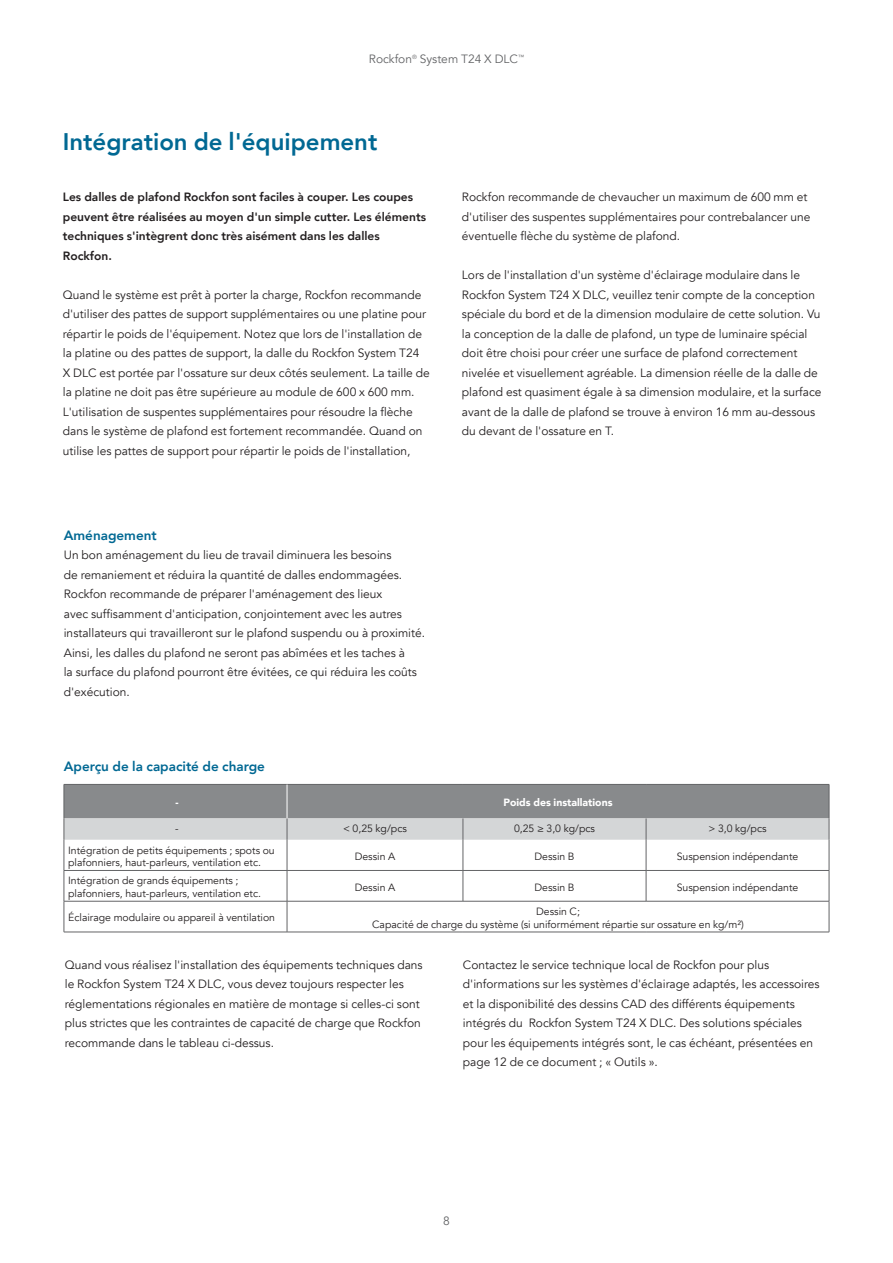
<style>
.page{position:relative;width:893px;height:1263px;background:#fff}
.page>*{position:absolute;margin:0;border:0;box-sizing:border-box;transform-origin:0 0}
.t1{font:800 24px "Avenir";color:#006893}
.t2{font:800 13.5px "Avenir";color:#006893}
.t3{font:12px/19.5px "Avenir";color:#231f20}
.t4{font:800 12px/19.5px "Avenir";color:#231f20}
.t5{font:12px "Avenir";color:#636466}
.t6{font:10.5px/12.6px "Avenir";color:#231f20}
.t7{font:900 10.5px "Avenir";color:#fff}
</style>
<div class="page">
<hr style="left:64px;top:840px;width:1px;height:30px;background:#636466">
<hr style="left:287px;top:840px;width:1px;height:30px;background:#636466">
<hr style="left:463px;top:840px;width:1px;height:30px;background:#636466">
<hr style="left:646px;top:840px;width:1px;height:30px;background:#636466">
<hr style="left:829px;top:840px;width:1px;height:30px;background:#636466">
<hr style="left:64px;top:870px;width:223px;height:1px;background:#636466">
<hr style="left:64px;top:871px;width:1px;height:30px;background:#636466">
<hr style="left:287px;top:870px;width:176px;height:1px;background:#636466">
<hr style="left:287px;top:871px;width:1px;height:30px;background:#636466">
<hr style="left:463px;top:870px;width:183px;height:1px;background:#636466">
<hr style="left:463px;top:871px;width:1px;height:30px;background:#636466">
<hr style="left:646px;top:870px;width:183px;height:1px;background:#636466">
<hr style="left:646px;top:871px;width:1px;height:30px;background:#636466">
<hr style="left:829px;top:871px;width:1px;height:30px;background:#636466">
<hr style="left:64px;top:901px;width:223px;height:1px;background:#636466">
<hr style="left:64px;top:901px;width:1px;height:31px;background:#636466">
<hr style="left:287px;top:901px;width:176px;height:1px;background:#636466">
<hr style="left:287px;top:901px;width:1px;height:31px;background:#636466">
<hr style="left:463px;top:901px;width:183px;height:1px;background:#636466">
<hr style="left:646px;top:901px;width:183px;height:1px;background:#636466">
<hr style="left:829px;top:901px;width:1px;height:31px;background:#636466">
<hr style="left:64px;top:932px;width:223px;height:1px;background:#636466">
<hr style="left:287px;top:932px;width:176px;height:1px;background:#636466">
<hr style="left:463px;top:932px;width:183px;height:1px;background:#636466">
<hr style="left:646px;top:932px;width:183px;height:1px;background:#636466">
<svg style="left:64px;top:784px;width:766px;height:56px;background:#a5a7a8"></svg>
<p class="t5" style="left:369px;top:52px;width:157px">Rockfon<sup>®</sup> System T24 X DLC<sup>™</sup></p>
<h1 class="t1" style="left:63px;top:123px;width:316px">Intégration de l'équipement</h1>
<p class="t4" style="left:63px;top:187px;width:365px">Les dalles de plafond Rockfon sont faciles à couper. Les coupes peuvent être réalisées au moyen d'un simple cutter. Les éléments techniques s'intègrent donc très aisément dans les dalles Rockfon.</p>
<p class="t3" style="left:63px;top:285px;width:369px">Quand le système est prêt à porter la charge, Rockfon recommande d'utiliser des pattes de support supplémentaires ou une platine pour répartir le poids de l'équipement. Notez que lors de l'installation de la platine ou des pattes de support, la dalle du Rockfon System T24<br>X DLC est portée par l'ossature sur deux côtés seulement. La taille de la platine ne doit pas être supérieure au module de 600 x 600 mm.<br>L'utilisation de suspentes supplémentaires pour résoudre la flèche dans le système de plafond est fortement recommandée. Quand on utilise les pattes de support pour répartir le poids de l'installation,</p>
<p class="t2" style="left:64px;top:525px;width:94px">Aménagement</p>
<p class="t3" style="left:64px;top:546px;width:363px">Un bon aménagement du lieu de travail diminuera les besoins<br>de remaniement et réduira la quantité de dalles endommagées.<br>Rockfon recommande de préparer l'aménagement des lieux<br>avec suffisamment d'anticipation, conjointement avec les autres installateurs qui travailleront sur le plafond suspendu ou à proximité.<br>Ainsi, les dalles du plafond ne seront pas abîmées et les taches à<br>la surface du plafond pourront être évitées, ce qui réduira les coûts d'exécution.</p>
<p class="t2" style="left:64px;top:756px;width:203px">Aperçu de la capacité de charge</p>
<p class="t3" style="left:462px;top:188px;width:350px">Rockfon recommande de chevaucher un maximum de 600 mm et d'utiliser des suspentes supplémentaires pour contrebalancer une éventuelle flèche du système de plafond.</p>
<p class="t3" style="left:462px;top:266px;width:361px">Lors de l'installation d'un système d'éclairage modulaire dans le Rockfon System T24 X DLC, veuillez tenir compte de la conception spéciale du bord et de la dimension modulaire de cette solution. Vu la conception de la dalle de plafond, un type de luminaire spécial doit être choisi pour créer une surface de plafond correctement nivelée et visuellement agréable. La dimension réelle de la dalle de plafond est quasiment égale à sa dimension modulaire, et la surface avant de la dalle de plafond se trouve à environ 16 mm au-dessous du devant de l'ossature en T.</p>
<p class="t7" style="left:175px;top:794px;width:5px">-</p>
<p class="t7" style="left:503px;top:794px;width:111px">Poids des installations</p>
<p class="t6" style="left:175px;top:823px;width:5px">-</p>
<p class="t6" style="left:343px;top:823px;width:65px">&lt; 0,25 kg/pcs</p>
<p class="t6" style="left:514px;top:823px;width:82px">0,25 ≥ 3,0 kg/pcs</p>
<p class="t6" style="left:709px;top:823px;width:59px">&gt; 3,0 kg/pcs</p>
<p class="t6" style="left:68px;top:844px;width:208px">Intégration de petits équipements ; spots ou plafonniers, haut-parleurs, ventilation etc.</p>
<p class="t6" style="left:355px;top:850px;width:42px">Dessin A</p>
<p class="t6" style="left:534px;top:850px;width:42px">Dessin B</p>
<p class="t6" style="left:677px;top:850px;width:123px">Suspension indépendante</p>
<p class="t6" style="left:68px;top:875px;width:194px">Intégration de grands équipements ; plafonniers, haut-parleurs, ventilation etc.</p>
<p class="t6" style="left:355px;top:881px;width:42px">Dessin A</p>
<p class="t6" style="left:534px;top:881px;width:42px">Dessin B</p>
<p class="t6" style="left:677px;top:881px;width:123px">Suspension indépendante</p>
<p class="t6" style="left:68px;top:912px;width:208px">Éclairage modulaire ou appareil à ventilation</p>
<p class="t6" style="left:372px;top:905px;width:373px;text-align:center">Dessin C;<br>Capacité de charge du système (si uniformément répartie sur ossature en kg/m²)</p>
<p class="t3" style="left:65px;top:955px;width:359px">Quand vous réalisez l'installation des équipements techniques dans le Rockfon System T24 X DLC, vous devez toujours respecter les réglementations régionales en matière de montage si celles-ci sont plus strictes que les contraintes de capacité de charge que Rockfon recommande dans le tableau ci-dessus.</p>
<p class="t3" style="left:463px;top:955px;width:358px">Contactez le service technique local de Rockfon pour plus d'informations sur les systèmes d'éclairage adaptés, les accessoires et la disponibilité des dessins CAD des différents équipements intégrés du Rockfon System T24 X DLC. Des solutions spéciales pour les équipements intégrés sont, le cas échéant, présentées en page 12 de ce document ; « Outils ».</p>
<p class="t5" style="left:443px;top:1213px;width:8px">8</p>
</div>
